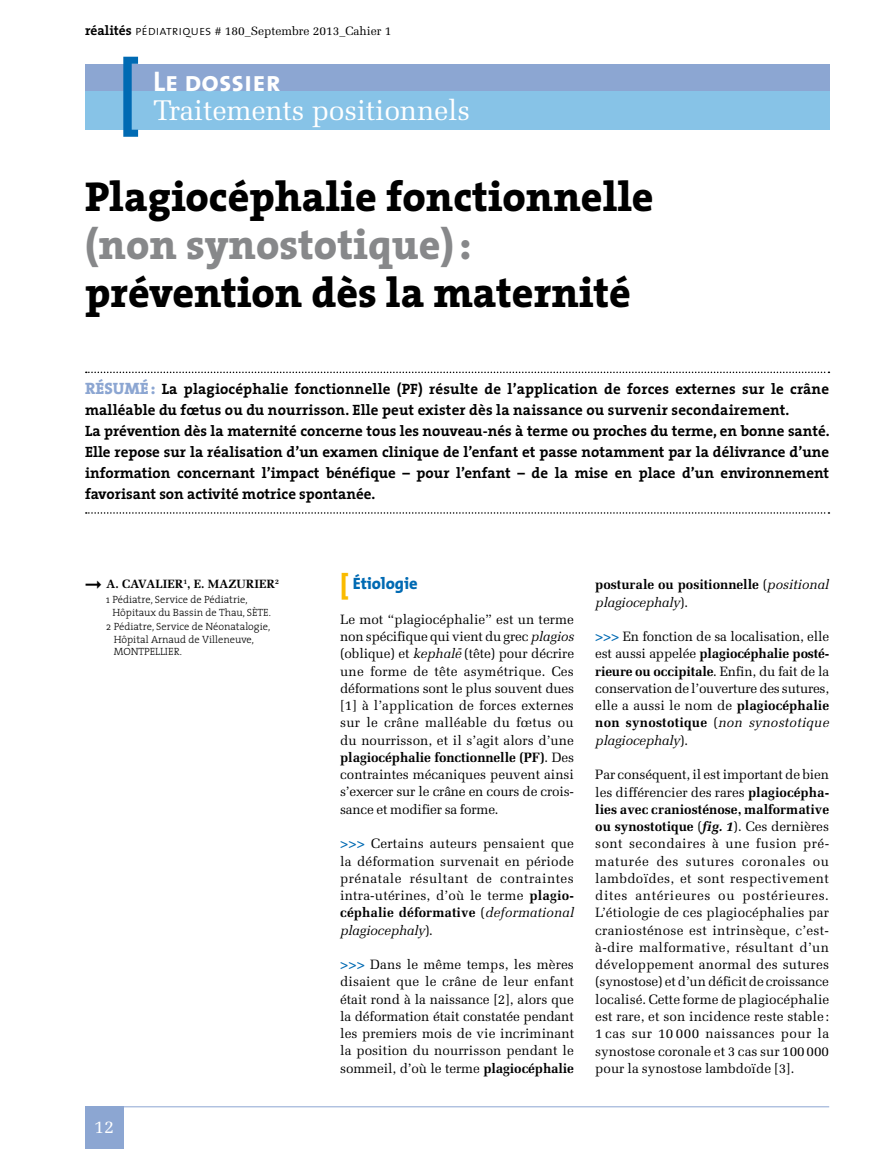
<style>
.page{position:relative;width:893px;height:1149px;background:#fff}
.page>*{position:absolute;margin:0;border:0;box-sizing:border-box;transform-origin:0 0}
.t1{font:800 42px "The Serif";color:#000}
.t2{font:800 42px "The Serif";color:#87888a}
.t3{font:28.5px "Melior";letter-spacing:-.01em;color:#fff}
.t4{font:28.5px "The Sans Bold Caps";color:#fff}
.t5{font:18px "Melior";color:#fff}
.t6{font:800 16.5px "The Mix";color:#006ab3}
.t7{font:700 15px/21px "The Serif";color:#000}
.t8{font:13.5px/17.2px "Melior";color:#000;text-align:justify}
.t9{font:700 13.5px/17.2px "Melior";letter-spacing:-.005em;color:#000}
.t10{font:12px "Melior";color:#000}
.t11{font:700 12px "Melior";color:#000}
.t12{font:300 10.5px/12.6px "The Serif";color:#000}
.s1{font-family:"The Serif";font-weight:700;font-size:13.5px}
.s2{font-family:"The Sans Light Caps";font-size:13.5px}
.s3{font-family:"The Serif Extra Bold Caps";font-weight:400;font-size:16.5px;color:#8ca6d2}
.s4{font-size:27px;color:#fabb00}
.s5{font-style:italic}
.s6{font-weight:700}
.s7{font-weight:700;color:#006ab3}
.s8{font-weight:400}
.s9{font-weight:400;font-style:italic}
.s10{font-weight:700;font-style:italic}
</style>
<div class="page">
<div style="left:85px;top:64px;width:744px;height:27px;background:#8ca6d2"></div>
<div style="left:85px;top:91px;width:744px;height:39px;background:#87c3e7"></div>
<svg style="left:123px;top:57px;width:15px;height:80px"></svg>
<div style="left:85px;top:1106px;width:38px;height:42px;background:#8ca6d2"></div>
<hr style="left:85px;top:1106px;width:744px;height:1px;background:#8ca6d2">
<svg style="left:86px;top:371px;width:743px;height:2px"></svg>
<svg style="left:86px;top:512px;width:743px;height:1px"></svg>
<p class="t10" style="left:85px;top:24px;width:308px"><span class="s1">réalités</span> <span class="s2">pédiatriques</span> # 180_Septembre 2013_Cahier 1</p>
<h2 class="t4" style="left:153px;top:58px;width:129px">Le dossier</h2>
<h2 class="t3" style="left:153px;top:93px;width:318px">Traitements positionnels</h2>
<h1 class="t1" style="left:85px;top:161px;width:570px">Plagiocéphalie fonctionnelle</h1>
<h1 class="t2" style="left:85px;top:209px;width:388px">(non synostotique):</h1>
<h1 class="t1" style="left:85px;top:257px;width:547px">prévention dès la maternité</h1>
<p class="t7" style="left:85px;top:378px;width:746px"><span class="s3">RÉSUMÉ :</span> La plagiocéphalie fonctionnelle (PF) résulte de l’application de forces externes sur le crâne malléable du fœtus ou du nourrisson. Elle peut exister dès la naissance ou survenir secondairement.<br>La prévention dès la maternité concerne tous les nouveau-nés à terme ou proches du terme, en bonne santé.<br>Elle repose sur la réalisation d’un examen clinique de l’enfant et passe notamment par la délivrance d’une information concernant l’impact bénéfique – pour l’enfant – de la mise en place d’un environnement favorisant son activité motrice spontanée.</p>
<p class="t11" style="left:85px;top:576px;width:196px">➞ A. CAVALIER<sup>1</sup>, E. MAZURIER<sup>2</sup></p>
<p class="t12" style="left:112px;top:592px;width:160px;text-indent:-6px">1 Pédiatre, Service de Pédiatrie,<br>Hôpitaux du Bassin de Thau, SÈTE.</p>
<p class="t12" style="left:114px;top:620px;width:158px;text-indent:-7px">2 Pédiatre, Service de Néonatalogie,<br>Hôpital Arnaud de Villeneuve,<br>MONTPELLIER.</p>
<h3 class="t5" style="left:94px;top:1115px;width:22px">12</h3>
<p class="t6" style="left:340px;top:569px;width:79px"><span class="s4">[</span> Étiologie</p>
<p class="t8" style="left:340px;top:610px;width:235px">Le mot “plagiocéphalie” est un terme non spécifique qui vient du grec <span class="s5">plagios </span>(oblique) et <span class="s5">kephale</span><sup>-</sup> (tête) pour décrire une forme de tête asymétrique. Ces déformations sont le plus souvent dues [1] à l’application de forces externes sur le crâne malléable du fœtus ou du nourrisson, et il s’agit alors d’une <span class="s6">plagiocéphalie fonctionnelle (PF)</span>. Des contraintes mécaniques peuvent ainsi s’exercer sur le crâne en cours de crois&shy;sance et modifier sa forme.</p>
<p class="t8" style="left:340px;top:834px;width:235px"><span class="s7">&gt;&gt;&gt;</span> Certains auteurs pensaient que la déformation survenait en période prénatale résultant de contraintes intra-utérines, d’où le terme <span class="s6">plagio&shy;céphalie déformative</span> (<span class="s5">deformational plagiocephaly</span>).</p>
<p class="t8" style="left:340px;top:955px;width:235px"><span class="s7">&gt;&gt;&gt;</span> Dans le même temps, les mères disaient que le crâne de leur enfant était rond à la naissance [2], alors que la déformation était constatée pendant les premiers mois de vie incriminant la position du nourrisson pendant le sommeil, d’où le terme <span class="s6">plagiocéphalie</span></p>
<p class="t9" style="left:595px;top:576px;width:235px">posturale ou positionnelle <span class="s8">(</span><span class="s9">positional plagiocephaly</span><span class="s8">).</span></p>
<p class="t8" style="left:595px;top:627px;width:235px"><span class="s7">&gt;&gt;&gt;</span> En fonction de sa localisation, elle est aussi appelée <span class="s6">plagiocéphalie posté&shy;rieure ou occipitale</span>. Enfin, du fait de la conservation de l’ouverture des sutures, elle a aussi le nom de <span class="s6">plagiocéphalie non synostotique</span> (<span class="s5">non synostotique plagiocephaly</span>).</p>
<p class="t8" style="left:595px;top:765px;width:235px">Par conséquent, il est important de bien les différencier des rares <span class="s6">plagiocépha&shy;lies avec craniosténose, malformative ou synostotique</span> (<span class="s10">fig. 1</span>). Ces dernières sont secondaires à une fusion pré&shy;maturée des sutures coronales ou lambdoïdes, et sont respectivement dites antérieures ou postérieures.<br>L’étiologie de ces plagiocéphalies par craniosténose est intrinsèque, c’est&shy;à-dire malformative, résultant d’un développement anormal des sutures (synostose) et d’un déficit de croissance localisé. Cette forme de plagiocéphalie est rare, et son incidence reste stable:<br>1 cas sur 10 000 naissances pour la synostose coronale et 3 cas sur 100000 pour la synostose lambdoïde [3].</p>
</div>
